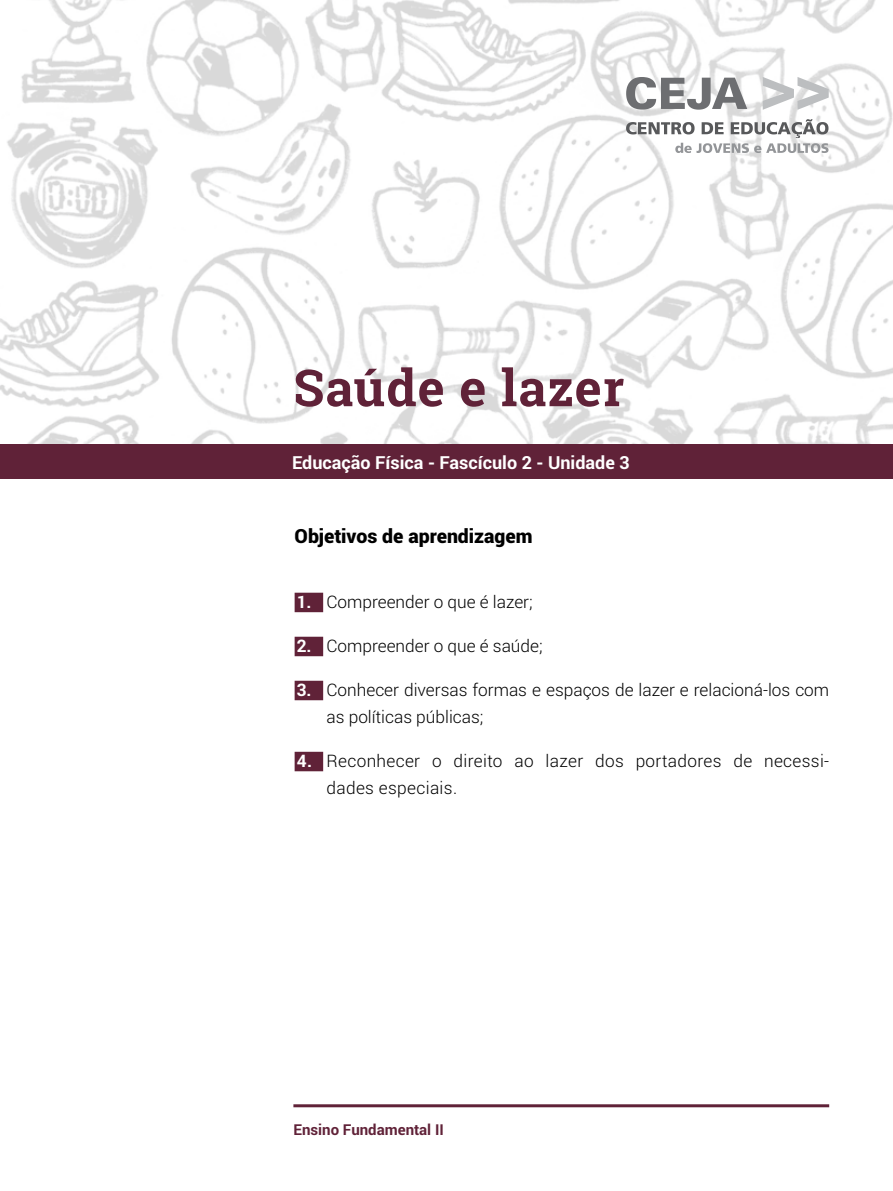
<style>
.page{position:relative;width:893px;height:1191px;background:#fff}
.page>*{position:absolute;margin:0;border:0;box-sizing:border-box;transform-origin:0 0}
.t1{font:700 51px "Roboto Slab";letter-spacing:.02em;color:#602238}
.t2{font:900 19.5px "Roboto";color:#000}
.t3{font:700 18px "Roboto";color:#fff}
.t4{font:300 17.25px/27px "Roboto";color:#000}
.t5{font:300 17.25px/27px "Roboto";letter-spacing:.02em;color:#000}
.t6{font:700 15px "Roboto";color:#602238}
.s1{font-weight:700;color:#fff}
</style>
<div class="page">
<img style="left:0;top:0;width:893px;height:444px">
<div style="left:0;top:444px;width:893px;height:34px;background:#602238"></div>
<div style="left:295px;top:592px;width:28px;height:20px;background:#602238"></div>
<div style="left:295px;top:636px;width:28px;height:20px;background:#602238"></div>
<div style="left:295px;top:680px;width:28px;height:20px;background:#602238"></div>
<div style="left:295px;top:752px;width:28px;height:19px;background:#602238"></div>
<hr style="left:293px;top:1104px;width:536px;height:3px;background:#602238">
<svg style="left:626px;top:77px;width:121px;height:33px"></svg>
<svg style="left:763px;top:77px;width:66px;height:33px"></svg>
<svg style="left:626px;top:119px;width:202px;height:34px"></svg>
<h1 class="t1" style="left:293px;top:353px;width:332px">Saúde e lazer</h1>
<p class="t3" style="left:292px;top:450px;width:339px">Educação Física - Fascículo 2 - Unidade 3</p>
<p class="t2" style="left:295px;top:522px;width:240px">Objetivos de aprendizagem</p>
<p class="t4" style="left:297px;top:588px;width:238px"><span class="s1">1.</span> Compreender o que é lazer;</p>
<p class="t4" style="left:297px;top:632px;width:248px"><span class="s1">2.</span> Compreender o que é saúde;</p>
<p class="t4" style="left:326px;top:676px;width:504px;text-indent:-30px"><span class="s1">3.</span> Conhecer diversas formas e espaços de lazer e relacioná-los com as políticas públicas;</p>
<p class="t5" style="left:326px;top:747px;width:504px;text-indent:-30px"><span class="s1">4.</span> Reconhecer o direito ao lazer dos portadores de necessi&shy;dades especiais.</p>
<p class="t6" style="left:293px;top:1119px;width:152px">Ensino Fundamental II</p>
</div>
